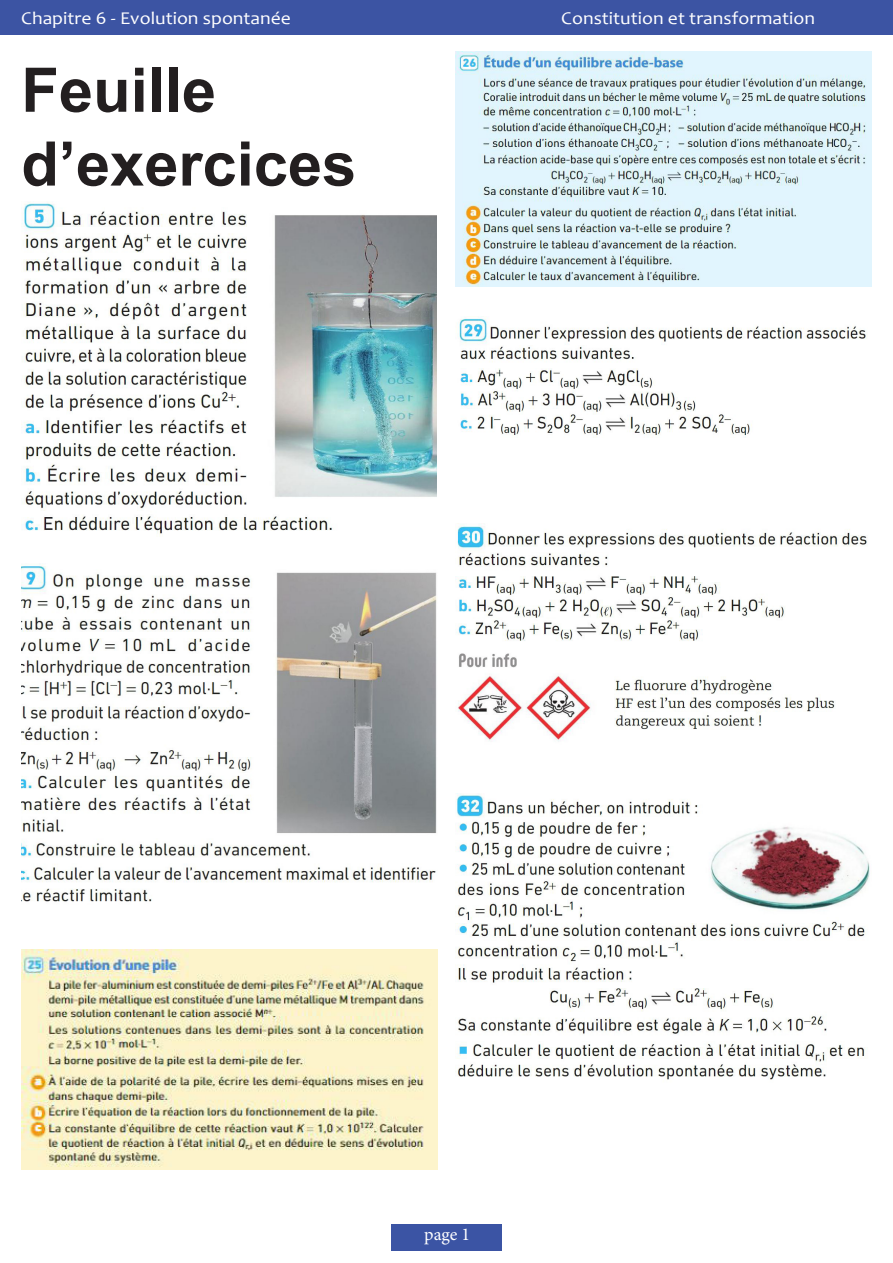
<style>
.page{position:relative;width:893px;height:1263px;background:#fff}
.page>*{position:absolute;margin:0;border:0;box-sizing:border-box;transform-origin:0 0}
.t1{font:700 61.5px "Arial";color:#231f20}
.t2{font:18px "Candara";color:#fff;scale:1.09 1}
.t3{font:18px "Minion Pro";color:#fff}
</style>
<div class="page">
<div style="left:0;top:0;width:893px;height:35px;background:#3c54a3"></div>
<div style="left:391px;top:1224px;width:111px;height:26px;background:#3b54a4"></div>
<img style="left:21px;top:202px;width:415px;height:334px">
<img style="left:21px;top:949px;width:416px;height:221px">
<img style="left:21px;top:564px;width:416px;height:338px">
<img style="left:455px;top:51px;width:417px;height:235px">
<img style="left:459px;top:318px;width:408px;height:120px">
<img style="left:455px;top:523px;width:412px;height:219px">
<img style="left:455px;top:794px;width:415px;height:286px">
<p class="t2" style="left:21px;top:7px;width:249px">Chapitre 6 - Evolution spontanée</p>
<p class="t2" style="left:561px;top:7px;width:234px">Constitution et transformation</p>
<p class="t1" style="left:21px;top:47px;width:196px">Feuille</p>
<p class="t1" style="left:21px;top:121px;width:337px">d’exercices</p>
<p class="t3" style="left:424px;top:1222px;width:47px">page 1</p>
</div>
